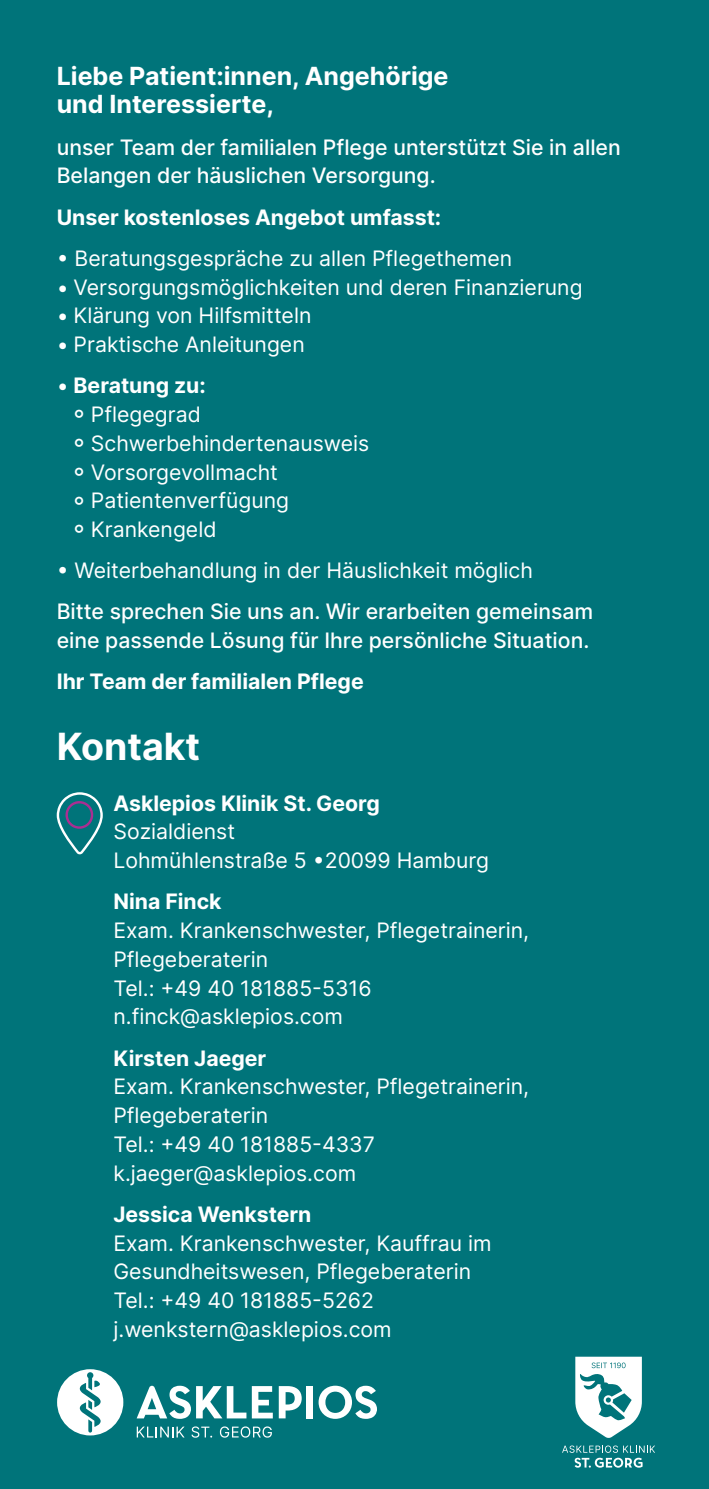
<style>
.page{position:relative;width:709px;height:1489px;background:#fff}
.page>*{position:absolute;margin:0;border:0;box-sizing:border-box;transform-origin:0 0}
.t1{font:700 37.5px "Inter";color:#fff}
.t2{font:700 25px/28.8px "Inter";color:#fff}
.t3{font:21.25px/28.8px "Inter";color:#fff}
.t4{font:500 21.25px/28.8px "Inter";color:#fff}
.t5{font:700 21.25px "Inter";color:#fff}
.s1{font-weight:700}
.s2{font-size:25px}
</style>
<div class="page">
<div style="left:0;top:0;width:709px;height:1488px;background:#00747a"></div>
<svg style="left:57px;top:792px;width:46px;height:62px"></svg>
<svg style="left:137px;top:1426px;width:48px;height:11px"></svg>
<svg style="left:191px;top:1426px;width:21px;height:11px"></svg>
<svg style="left:220px;top:1426px;width:52px;height:11px"></svg>
<svg style="left:279px;top:1386px;width:23px;height:32px"></svg>
<div style="left:306px;top:1385px;width:7px;height:33px;background:#fff"></div>
<svg style="left:318px;top:1385px;width:59px;height:33px"></svg>
<svg style="left:137px;top:1385px;width:109px;height:33px"></svg>
<svg style="left:252px;top:1386px;width:21px;height:32px"></svg>
<div style="left:57px;top:1368px;width:66px;height:67px;background:#fff;border-radius:50%"></div>
<svg style="left:80px;top:1372px;width:21px;height:60px"></svg>
<svg style="left:562px;top:1445px;width:93px;height:22px"></svg>
<svg style="left:575px;top:1356px;width:67px;height:81px"></svg>
<p class="t2" style="left:57px;top:61px;width:393px">Liebe Patient:innen, Angehörige und Interessierte,</p>
<p class="t4" style="left:57px;top:132px;width:565px">unser Team der familialen Pflege unterstützt Sie in allen<br>Belangen der häuslichen Versorgung.</p>
<p class="t5" style="left:57px;top:201px;width:386px">Unser kostenloses Angebot umfasst:</p>
<p class="t3" style="left:57px;top:243px;width:457px">• Beratungsgespräche zu allen Pflegethemen</p>
<p class="t3" style="left:57px;top:272px;width:527px">• Versorgungsmöglichkeiten und deren Finanzierung</p>
<p class="t3" style="left:57px;top:301px;width:256px">• Klärung von Hilfsmitteln</p>
<p class="t3" style="left:57px;top:329px;width:249px">• Praktische Anleitungen</p>
<p class="t3" style="left:74px;top:370px;width:297px;text-indent:-17px">• <span class="s1">Beratung zu:<br></span><span class="s2">°</span> Pflegegrad<br><span class="s2">°</span> Schwerbehindertenausweis <span class="s2">°</span> Vorsorgevollmacht<br><span class="s2">°</span> Patientenverfügung<br><span class="s2">°</span> Krankengeld</p>
<p class="t3" style="left:57px;top:555px;width:478px">• Weiterbehandlung in der Häuslichkeit möglich</p>
<p class="t4" style="left:57px;top:597px;width:538px">Bitte sprechen Sie uns an. Wir erarbeiten gemeinsam eine passende Lösung für Ihre persönliche Situation.</p>
<p class="t5" style="left:57px;top:666px;width:308px">Ihr Team der familialen Pflege</p>
<h1 class="t1" style="left:57px;top:718px;width:145px">Kontakt</h1>
<p class="t5" style="left:113px;top:787px;width:268px">Asklepios Klinik St. Georg</p>
<p class="t3" style="left:113px;top:816px;width:377px">Sozialdienst<br>Lohmühlenstraße 5 •20099 Hamburg</p>
<p class="t5" style="left:113px;top:886px;width:110px">Nina Finck</p>
<p class="t3" style="left:113px;top:915px;width:417px">Exam. Krankenschwester, Pflegetrainerin,<br>Pflegeberaterin<br>Tel.: +49 40 181885-5316 n.finck@asklepios.com</p>
<p class="t5" style="left:113px;top:1042px;width:154px">Kirsten Jaeger</p>
<p class="t3" style="left:113px;top:1071px;width:417px">Exam. Krankenschwester, Pflegetrainerin,<br>Pflegeberaterin<br>Tel.: +49 40 181885-4337 k.jaeger@asklepios.com</p>
<p class="t5" style="left:113px;top:1198px;width:199px">Jessica Wenkstern</p>
<p class="t3" style="left:113px;top:1227px;width:380px">Exam. Krankenschwester, Kauffrau im<br>Gesundheitswesen, Pflegeberaterin<br>Tel.: +49 40 181885-5262 j.wenkstern@asklepios.com</p>
</div>
